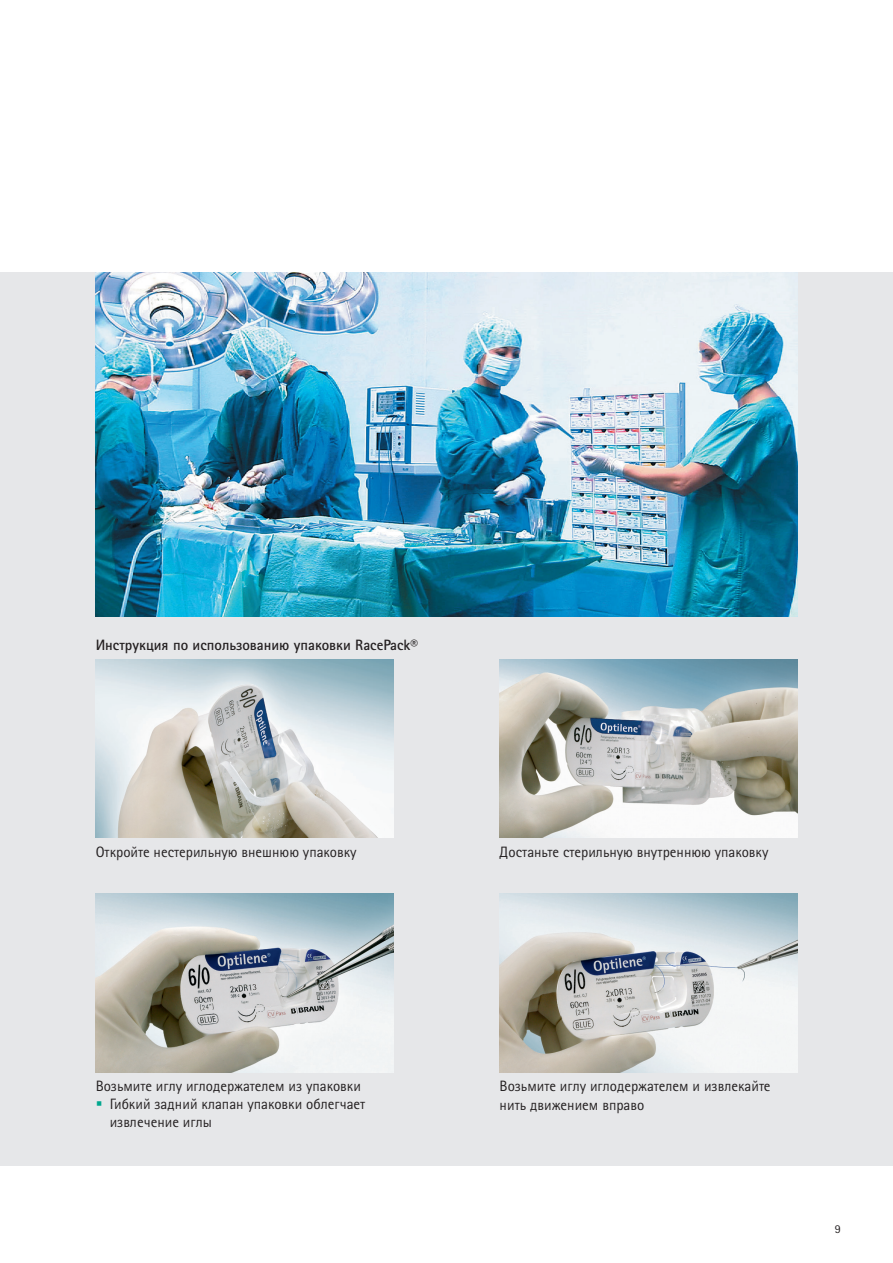
<style>
.page{position:relative;width:893px;height:1263px;background:#fff}
.page>*{position:absolute;margin:0;border:0;box-sizing:border-box;transform-origin:0 0}
.t1{font:15px/18px "Rotis Sans Serif Pro Cyr";color:#231f20}
.t2{font:700 15px "Rotis Sans Serif Pro Cyr";color:#231f20}
.t3{font:12px "Rotis Sans Serif Pro Cyr";color:#231f20}
.s1{color:#00a78e}
</style>
<div class="page">
<div style="left:0;top:272px;width:893px;height:893px;background:#e6e7e9"></div>
<img style="left:96px;top:272px;width:701px;height:345px">
<img style="left:500px;top:659px;width:297px;height:179px">
<img style="left:500px;top:893px;width:297px;height:179px">
<img style="left:96px;top:659px;width:297px;height:179px">
<img style="left:96px;top:893px;width:297px;height:179px">
<p class="t2" style="left:96px;top:635px;width:324px">Инструкция по использованию упаковки RacePack®</p>
<p class="t1" style="left:96px;top:843px;width:262px">Откройте нестерильную внешнюю упаковку</p>
<p class="t1" style="left:500px;top:843px;width:270px">Достаньте стерильную внутреннюю упаковку</p>
<p class="t1" style="left:96px;top:1077px;width:267px">Возьмите иглу иглодержателем из упаковки</p>
<p class="t1" style="left:110px;top:1095px;width:257px;text-indent:-14px"><span class="s1">▪</span> Гибкий задний клапан упаковки облегчает извлечение иглы</p>
<p class="t1" style="left:500px;top:1076px;width:272px;line-height:19.5px">Возьмите иглу иглодержателем и извлекайте нить движением вправо</p>
<p class="t3" style="left:835px;top:1222px;width:7px">9</p>
</div>
